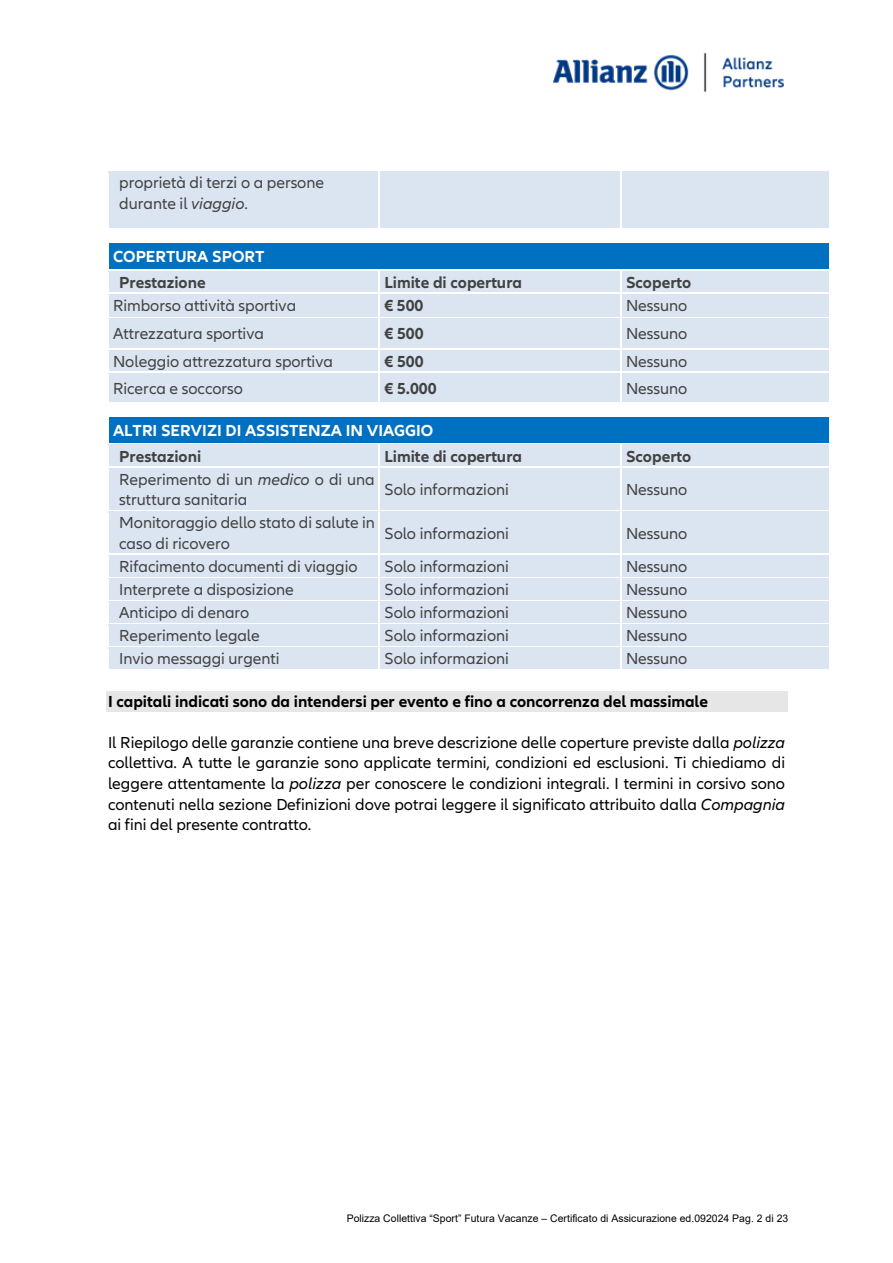
<style>
.page{position:relative;width:893px;height:1263px;background:#fff}
.page>*{position:absolute;margin:0;border:0;box-sizing:border-box;transform-origin:0 0}
.t1{font:16.5px/20.5px "Allianz Neo";color:#424242}
.t2{font:16.5px/20.4px "Allianz Neo";color:#000;text-align:justify}
.t3{font:700 16.5px "Allianz Neo";color:#424242}
.t4{font:700 16.5px "Allianz Neo";letter-spacing:-.005em;color:#000}
.t5{font:700 16.5px "Allianz Neo";color:#fff}
.t6{font:10.5px "Arial";color:#000}
.s1{font-style:italic}
</style>
<div class="page">
<img style="left:553px;top:53px;width:231px;height:39px">
<div style="left:109px;top:172px;width:270px;height:56px;background:#dbe5f1"></div>
<div style="left:380px;top:172px;width:240px;height:56px;background:#dbe5f1"></div>
<div style="left:622px;top:172px;width:207px;height:56px;background:#dbe5f1"></div>
<hr style="left:622px;top:172px;width:208px;height:1px;background:#dbe5f1">
<div style="left:109px;top:244px;width:720px;height:25px;background:#0070c0"></div>
<hr style="left:109px;top:244px;width:721px;height:1px;background:#0070c0">
<div style="left:109px;top:271px;width:270px;height:22px;background:#dbe5f1"></div>
<div style="left:380px;top:271px;width:240px;height:22px;background:#dbe5f1"></div>
<div style="left:622px;top:271px;width:207px;height:22px;background:#dbe5f1"></div>
<hr style="left:622px;top:271px;width:208px;height:1px;background:#dbe5f1">
<div style="left:109px;top:294px;width:270px;height:23px;background:#dbe5f1"></div>
<div style="left:380px;top:294px;width:240px;height:23px;background:#dbe5f1"></div>
<div style="left:622px;top:294px;width:207px;height:23px;background:#dbe5f1"></div>
<hr style="left:622px;top:294px;width:208px;height:1px;background:#dbe5f1">
<div style="left:109px;top:318px;width:270px;height:31px;background:#dbe5f1"></div>
<div style="left:380px;top:318px;width:240px;height:31px;background:#dbe5f1"></div>
<div style="left:622px;top:318px;width:207px;height:31px;background:#dbe5f1"></div>
<hr style="left:622px;top:318px;width:208px;height:2px;background:#dbe5f1">
<div style="left:109px;top:350px;width:270px;height:22px;background:#dbe5f1"></div>
<div style="left:380px;top:350px;width:240px;height:22px;background:#dbe5f1"></div>
<div style="left:622px;top:350px;width:207px;height:22px;background:#dbe5f1"></div>
<hr style="left:622px;top:350px;width:208px;height:1px;background:#dbe5f1">
<div style="left:109px;top:373px;width:270px;height:29px;background:#dbe5f1"></div>
<div style="left:380px;top:373px;width:240px;height:29px;background:#dbe5f1"></div>
<div style="left:622px;top:373px;width:207px;height:29px;background:#dbe5f1"></div>
<hr style="left:622px;top:373px;width:208px;height:1px;background:#dbe5f1">
<div style="left:109px;top:417px;width:720px;height:26px;background:#0070c0"></div>
<hr style="left:109px;top:417px;width:721px;height:2px;background:#0070c0">
<div style="left:109px;top:445px;width:270px;height:22px;background:#dbe5f1"></div>
<div style="left:380px;top:445px;width:240px;height:22px;background:#dbe5f1"></div>
<div style="left:622px;top:445px;width:207px;height:22px;background:#dbe5f1"></div>
<hr style="left:622px;top:445px;width:208px;height:1px;background:#dbe5f1">
<div style="left:109px;top:468px;width:270px;height:42px;background:#dbe5f1"></div>
<div style="left:380px;top:468px;width:240px;height:42px;background:#dbe5f1"></div>
<div style="left:622px;top:468px;width:207px;height:42px;background:#dbe5f1"></div>
<hr style="left:622px;top:468px;width:208px;height:1px;background:#dbe5f1">
<div style="left:109px;top:512px;width:270px;height:42px;background:#dbe5f1"></div>
<div style="left:380px;top:512px;width:240px;height:42px;background:#dbe5f1"></div>
<div style="left:622px;top:512px;width:207px;height:42px;background:#dbe5f1"></div>
<hr style="left:622px;top:512px;width:208px;height:1px;background:#dbe5f1">
<div style="left:109px;top:555px;width:270px;height:22px;background:#dbe5f1"></div>
<div style="left:380px;top:555px;width:240px;height:22px;background:#dbe5f1"></div>
<div style="left:622px;top:555px;width:207px;height:22px;background:#dbe5f1"></div>
<hr style="left:622px;top:555px;width:208px;height:1px;background:#dbe5f1">
<div style="left:109px;top:578px;width:270px;height:22px;background:#dbe5f1"></div>
<div style="left:380px;top:578px;width:240px;height:22px;background:#dbe5f1"></div>
<div style="left:622px;top:578px;width:207px;height:22px;background:#dbe5f1"></div>
<hr style="left:622px;top:578px;width:208px;height:2px;background:#dbe5f1">
<div style="left:109px;top:602px;width:270px;height:21px;background:#dbe5f1"></div>
<div style="left:380px;top:602px;width:240px;height:21px;background:#dbe5f1"></div>
<div style="left:622px;top:602px;width:207px;height:21px;background:#dbe5f1"></div>
<hr style="left:109px;top:601px;width:270px;height:2px;background:#dbe5f1">
<hr style="left:380px;top:601px;width:240px;height:2px;background:#dbe5f1">
<hr style="left:622px;top:601px;width:208px;height:2px;background:#dbe5f1">
<div style="left:109px;top:625px;width:270px;height:21px;background:#dbe5f1"></div>
<div style="left:380px;top:625px;width:240px;height:21px;background:#dbe5f1"></div>
<div style="left:622px;top:625px;width:207px;height:21px;background:#dbe5f1"></div>
<hr style="left:109px;top:624px;width:270px;height:2px;background:#dbe5f1">
<hr style="left:380px;top:624px;width:240px;height:2px;background:#dbe5f1">
<hr style="left:622px;top:624px;width:208px;height:2px;background:#dbe5f1">
<div style="left:109px;top:648px;width:270px;height:21px;background:#dbe5f1"></div>
<div style="left:380px;top:648px;width:240px;height:21px;background:#dbe5f1"></div>
<div style="left:622px;top:648px;width:207px;height:21px;background:#dbe5f1"></div>
<hr style="left:622px;top:648px;width:208px;height:1px;background:#dbe5f1">
<div style="left:106px;top:691px;width:681px;height:21px;background:#e7e6e6"></div>
<p class="t1" style="left:119px;top:173px;width:207px">proprietà di terzi o a persone durante il <span class="s1">viaggio</span>.</p>
<p class="t5" style="left:113px;top:247px;width:153px">COPERTURA SPORT</p>
<p class="t3" style="left:119px;top:273px;width:88px">Prestazione</p>
<p class="t3" style="left:384px;top:273px;width:139px">Limite di copertura</p>
<p class="t3" style="left:626px;top:273px;width:67px">Scoperto</p>
<p class="t1" style="left:113px;top:296px;width:185px">Rimborso attività sportiva</p>
<p class="t3" style="left:384px;top:296px;width:40px">€ 500</p>
<p class="t1" style="left:626px;top:296px;width:63px">Nessuno</p>
<p class="t1" style="left:113px;top:324px;width:153px">Attrezzatura sportiva</p>
<p class="t3" style="left:384px;top:324px;width:41px">€ 500</p>
<p class="t1" style="left:626px;top:324px;width:63px">Nessuno</p>
<p class="t1" style="left:113px;top:352px;width:221px">Noleggio attrezzatura sportiva</p>
<p class="t3" style="left:384px;top:352px;width:41px">€ 500</p>
<p class="t1" style="left:626px;top:352px;width:63px">Nessuno</p>
<p class="t1" style="left:113px;top:378px;width:131px">Ricerca e soccorso</p>
<p class="t3" style="left:384px;top:379px;width:54px">€ 5.000</p>
<p class="t1" style="left:626px;top:378px;width:63px">Nessuno</p>
<p class="t5" style="left:113px;top:421px;width:322px">ALTRI SERVIZI DI ASSISTENZA IN VIAGGIO</p>
<p class="t3" style="left:119px;top:447px;width:84px">Prestazioni</p>
<p class="t3" style="left:384px;top:447px;width:139px">Limite di copertura</p>
<p class="t3" style="left:626px;top:447px;width:67px">Scoperto</p>
<p class="t1" style="left:119px;top:469px;width:257px">Reperimento di un <span class="s1">medico</span> o di una struttura sanitaria</p>
<p class="t1" style="left:384px;top:480px;width:126px">Solo informazioni</p>
<p class="t1" style="left:626px;top:480px;width:63px">Nessuno</p>
<p class="t1" style="left:119px;top:513px;width:257px">Monitoraggio dello stato di salute in caso di ricovero</p>
<p class="t1" style="left:384px;top:523px;width:126px">Solo informazioni</p>
<p class="t1" style="left:626px;top:523px;width:63px">Nessuno</p>
<p class="t1" style="left:119px;top:557px;width:240px">Rifacimento documenti di viaggio</p>
<p class="t1" style="left:384px;top:557px;width:126px">Solo informazioni</p>
<p class="t1" style="left:626px;top:557px;width:63px">Nessuno</p>
<p class="t1" style="left:119px;top:580px;width:176px">Interprete a disposizione</p>
<p class="t1" style="left:384px;top:580px;width:126px">Solo informazioni</p>
<p class="t1" style="left:626px;top:580px;width:63px">Nessuno</p>
<p class="t1" style="left:119px;top:603px;width:132px">Anticipo di denaro</p>
<p class="t1" style="left:384px;top:603px;width:126px">Solo informazioni</p>
<p class="t1" style="left:626px;top:603px;width:63px">Nessuno</p>
<p class="t1" style="left:119px;top:626px;width:142px">Reperimento legale</p>
<p class="t1" style="left:384px;top:626px;width:126px">Solo informazioni</p>
<p class="t1" style="left:626px;top:626px;width:63px">Nessuno</p>
<p class="t1" style="left:119px;top:649px;width:162px">Invio messaggi urgenti</p>
<p class="t1" style="left:384px;top:649px;width:126px">Solo informazioni</p>
<p class="t1" style="left:626px;top:649px;width:63px">Nessuno</p>
<p class="t4" style="left:108px;top:692px;width:602px">I capitali indicati sono da intendersi per evento e fino a concorrenza del massimale</p>
<p class="t2" style="left:108px;top:733px;width:679px">Il Riepilogo delle garanzie contiene una breve descrizione delle coperture previste dalla <span class="s1">polizza </span>collettiva. A tutte le garanzie sono applicate termini, condizioni ed esclusioni. Ti chiediamo di leggere attentamente la <span class="s1">polizza</span> per conoscere le condizioni integrali. I termini in corsivo sono contenuti nella sezione Definizioni dove potrai leggere il significato attribuito dalla <span class="s1">Compagnia </span>ai fini del presente contratto.</p>
<p class="t6" style="left:347px;top:1211px;width:443px">Polizza Collettiva “Sport” Futura Vacanze – Certificato di Assicurazione ed.092024 Pag. 2 di 23</p>
</div>
